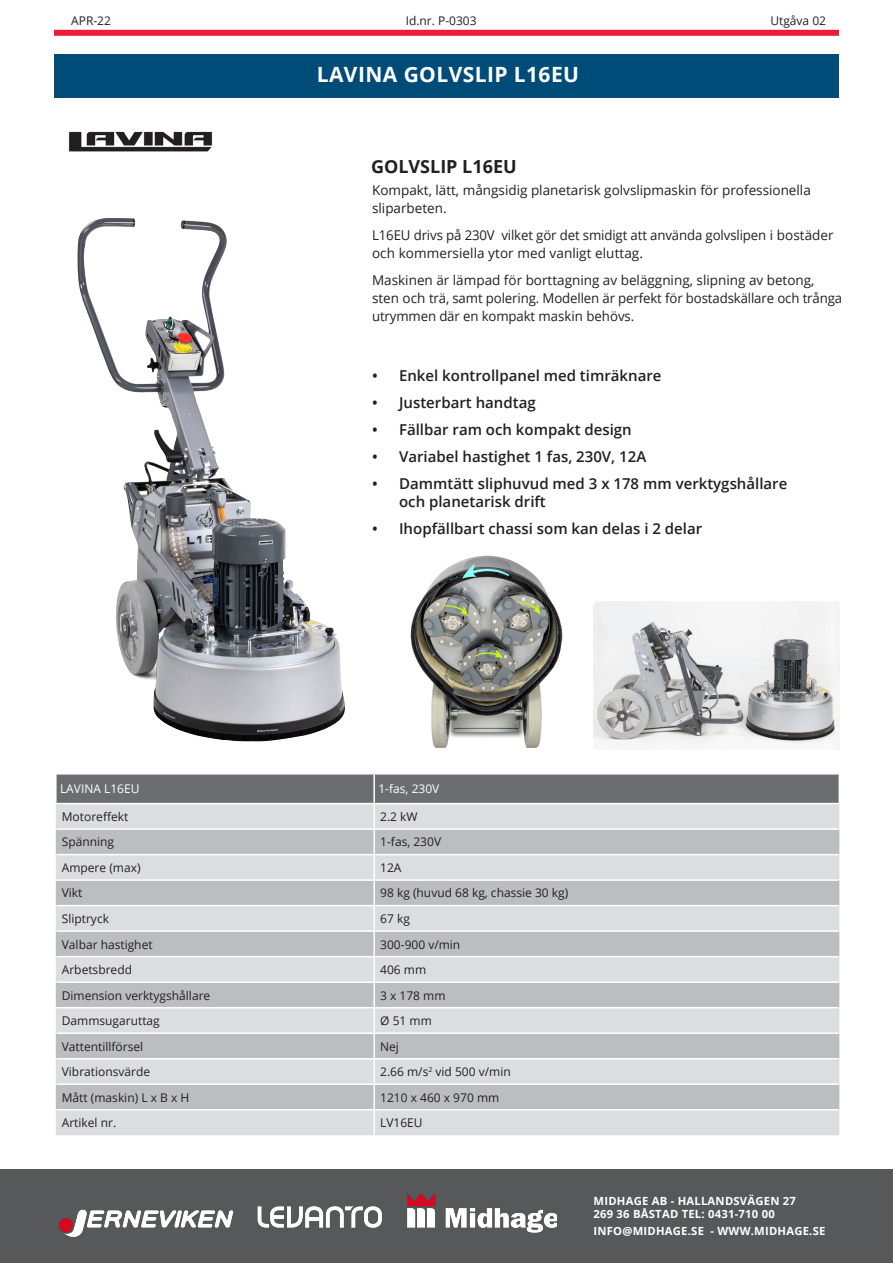
<style>
.page{position:relative;width:893px;height:1263px;background:#fff}
.page>*{position:absolute;margin:0;border:0;box-sizing:border-box;transform-origin:0 0}
.t1{font:700 21px "Open Sans";letter-spacing:.02em;color:#fff}
.t2{font:700 18px "Open Sans";color:#231f20}
.t3{font:600 15px/18px "Open Sans";color:#231f20}
.t4{font:13.5px/18px "Open Sans";color:#231f20}
.t5{font:12px "Open Sans";color:#231f20}
.t6{font:12px "Open Sans";color:#fff}
.t7{font:700 11.25px "Open Sans";letter-spacing:.02em;color:#fff}
</style>
<div class="page">
<div style="left:54px;top:30px;width:785px;height:6px;background:#ed1a3a"></div>
<div style="left:54px;top:55px;width:785px;height:43px;background:#004c79"></div>
<div style="left:56px;top:804px;width:783px;height:331px;background:#dcdddf"></div>
<svg style="left:56px;top:829px;width:783px;height:281px;background:#cacbce"></svg>
<svg style="left:57px;top:774px;width:783px;height:29px;background:#707174"></svg>
<hr style="left:373px;top:804px;width:2px;height:24px;background:#fff">
<hr style="left:57px;top:828px;width:317px;height:2px;background:#fff">
<hr style="left:374px;top:828px;width:465px;height:2px;background:#fff">
<hr style="left:373px;top:830px;width:2px;height:24px;background:#fff">
<hr style="left:57px;top:854px;width:317px;height:1px;background:#fff">
<hr style="left:374px;top:854px;width:465px;height:1px;background:#fff">
<hr style="left:373px;top:855px;width:2px;height:24px;background:#fff">
<hr style="left:57px;top:879px;width:317px;height:2px;background:#fff">
<hr style="left:374px;top:879px;width:465px;height:2px;background:#fff">
<hr style="left:373px;top:881px;width:2px;height:24px;background:#fff">
<hr style="left:57px;top:905px;width:317px;height:1px;background:#fff">
<hr style="left:374px;top:905px;width:465px;height:1px;background:#fff">
<hr style="left:373px;top:906px;width:2px;height:24px;background:#fff">
<hr style="left:57px;top:930px;width:317px;height:2px;background:#fff">
<hr style="left:374px;top:930px;width:465px;height:2px;background:#fff">
<hr style="left:373px;top:932px;width:2px;height:24px;background:#fff">
<hr style="left:57px;top:956px;width:317px;height:1px;background:#fff">
<hr style="left:374px;top:956px;width:465px;height:1px;background:#fff">
<hr style="left:373px;top:957px;width:2px;height:24px;background:#fff">
<hr style="left:57px;top:981px;width:317px;height:2px;background:#fff">
<hr style="left:374px;top:981px;width:465px;height:2px;background:#fff">
<hr style="left:373px;top:983px;width:2px;height:24px;background:#fff">
<hr style="left:57px;top:1007px;width:317px;height:1px;background:#fff">
<hr style="left:374px;top:1007px;width:465px;height:1px;background:#fff">
<hr style="left:373px;top:1008px;width:2px;height:24px;background:#fff">
<hr style="left:57px;top:1032px;width:317px;height:2px;background:#fff">
<hr style="left:374px;top:1032px;width:465px;height:2px;background:#fff">
<hr style="left:373px;top:1034px;width:2px;height:24px;background:#fff">
<hr style="left:57px;top:1058px;width:317px;height:1px;background:#fff">
<hr style="left:374px;top:1058px;width:465px;height:1px;background:#fff">
<hr style="left:373px;top:1059px;width:2px;height:24px;background:#fff">
<hr style="left:57px;top:1083px;width:317px;height:2px;background:#fff">
<hr style="left:374px;top:1083px;width:465px;height:2px;background:#fff">
<hr style="left:373px;top:1085px;width:2px;height:24px;background:#fff">
<hr style="left:57px;top:1109px;width:317px;height:1px;background:#fff">
<hr style="left:374px;top:1109px;width:465px;height:1px;background:#fff">
<hr style="left:373px;top:1110px;width:2px;height:24px;background:#fff">
<img style="left:68px;top:131px;width:145px;height:21px">
<img style="left:594px;top:601px;width:245px;height:148px">
<img style="left:77px;top:219px;width:268px;height:523px">
<img style="left:410px;top:555px;width:153px;height:193px">
<div style="left:0;top:1169px;width:893px;height:94px;background:#57585a"></div>
<img style="left:60px;top:1193px;width:497px;height:44px">
<p class="t5" style="left:71px;top:13px;width:41px">APR-22</p>
<p class="t5" style="left:406px;top:13px;width:73px">Id.nr. P-0303</p>
<p class="t5" style="left:770px;top:13px;width:57px">Utgåva 02</p>
<p class="t1" style="left:317px;top:60px;width:264px">LAVINA GOLVSLIP L16EU</p>
<p class="t2" style="left:371px;top:154px;width:147px">GOLVSLIP L16EU</p>
<p class="t4" style="left:372px;top:181px;width:440px">Kompakt, lätt, mångsidig planetarisk golvslipmaskin för professionella sliparbeten.</p>
<p class="t4" style="left:372px;top:226px;width:463px">L16EU drivs på 230V vilket gör det smidigt att använda golvslipen i bostäder och kommersiella ytor med vanligt eluttag.</p>
<p class="t4" style="left:372px;top:271px;width:472px">Maskinen är lämpad för borttagning av beläggning, slipning av betong, sten och trä, samt polering. Modellen är perfekt för bostadskällare och trånga utrymmen där en kompakt maskin behövs.</p>
<p class="t3" style="left:372px;top:366px;width:291px">• Enkel kontrollpanel med timräknare</p>
<p class="t3" style="left:372px;top:393px;width:165px">• Justerbart handtag</p>
<p class="t3" style="left:372px;top:420px;width:261px">• Fällbar ram och kompakt design</p>
<p class="t3" style="left:372px;top:447px;width:276px">• Variabel hastighet 1 fas, 230V, 12A</p>
<p class="t3" style="left:399px;top:474px;width:390px;text-indent:-27px">• Dammtätt sliphuvud med 3 x 178 mm verktygshållare och planetarisk drift</p>
<p class="t3" style="left:372px;top:519px;width:332px">• Ihopfällbart chassi som kan delas i 2 delar</p>
<p class="t6" style="left:60px;top:781px;width:81px">LAVINA L16EU</p>
<p class="t6" style="left:378px;top:781px;width:62px">1-fas, 230V</p>
<p class="t5" style="left:62px;top:808px;width:68px">Motoreffekt</p>
<p class="t5" style="left:380px;top:808px;width:39px">2.2 kW</p>
<p class="t5" style="left:62px;top:834px;width:54px">Spänning</p>
<p class="t5" style="left:380px;top:834px;width:62px">1-fas, 230V</p>
<p class="t5" style="left:62px;top:859px;width:80px">Ampere (max)</p>
<p class="t5" style="left:380px;top:859px;width:23px">12A</p>
<p class="t5" style="left:62px;top:885px;width:22px">Vikt</p>
<p class="t5" style="left:380px;top:885px;width:190px">98 kg (huvud 68 kg, chassie 30 kg)</p>
<p class="t5" style="left:62px;top:910px;width:49px">Sliptryck</p>
<p class="t5" style="left:380px;top:910px;width:31px">67 kg</p>
<p class="t5" style="left:62px;top:936px;width:92px">Valbar hastighet</p>
<p class="t5" style="left:380px;top:936px;width:82px">300-900 v/min</p>
<p class="t5" style="left:62px;top:961px;width:72px">Arbetsbredd</p>
<p class="t5" style="left:380px;top:961px;width:48px">406 mm</p>
<p class="t5" style="left:62px;top:987px;width:150px">Dimension verktygshållare</p>
<p class="t5" style="left:380px;top:987px;width:67px">3 x 178 mm</p>
<p class="t5" style="left:62px;top:1012px;width:100px">Dammsugaruttag</p>
<p class="t5" style="left:380px;top:1012px;width:53px">Ø 51 mm</p>
<p class="t5" style="left:62px;top:1038px;width:83px">Vattentillförsel</p>
<p class="t5" style="left:380px;top:1038px;width:20px">Nej</p>
<p class="t5" style="left:62px;top:1063px;width:90px">Vibrationsvärde</p>
<p class="t5" style="left:380px;top:1063px;width:132px">2.66 m/s<sup>2</sup> vid 500 v/min</p>
<p class="t5" style="left:62px;top:1089px;width:129px">Mått (maskin) L x B x H</p>
<p class="t5" style="left:380px;top:1089px;width:121px">1210 x 460 x 970 mm</p>
<p class="t5" style="left:62px;top:1114px;width:56px">Artikel nr.</p>
<p class="t5" style="left:380px;top:1114px;width:44px">LV16EU</p>
<p class="t7" style="left:593px;top:1192px;width:204px">MIDHAGE AB - HALLANDSVÄGEN 27</p>
<p class="t7" style="left:593px;top:1206px;width:183px">269 36 BÅSTAD TEL: 0431-710 00</p>
<p class="t7" style="left:593px;top:1222px;width:233px">INFO@MIDHAGE.SE - WWW.MIDHAGE.SE</p>
</div>
